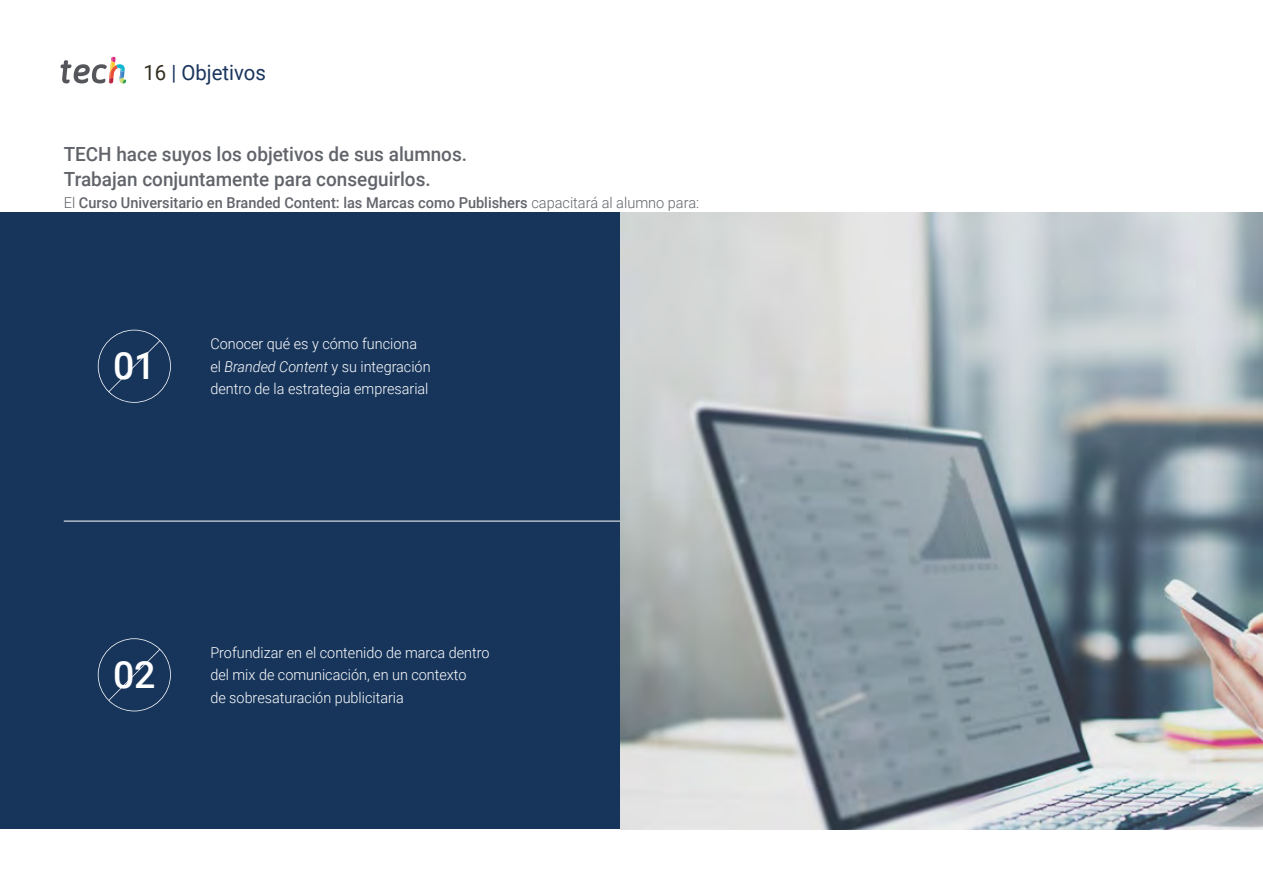
<style>
.page{position:relative;width:1263px;height:893px;background:#fff}
.page>*{position:absolute;margin:0;border:0;box-sizing:border-box;transform-origin:0 0}
.t1{font:500 37.5px "Roboto";color:#fff}
.t2{font:21px "Roboto";color:#1a355c}
.t3{font:500 19.5px/25.5px "Roboto";color:#61646a}
.t4{font:300 15px/22.5px "Roboto";color:#fff;scale:.96 1}
.t5{font:500 15px "Roboto";color:#61646a}
.s1{color:#312e20}
.s2{font-weight:300}
.s3{font-style:italic}
</style>
<div class="page">
<svg style="left:61px;top:57px;width:65px;height:27px"></svg>
<div style="left:0;top:213px;width:621px;height:616px;background:#17355b"></div>
<svg style="left:98px;top:330px;width:73px;height:73px"></svg>
<svg style="left:98px;top:638px;width:73px;height:73px"></svg>
<hr style="left:64px;top:521px;width:1199px;height:1px;background:#fff">
<img style="left:621px;top:213px;width:642px;height:616px">
<h2 class="t2" style="left:144px;top:57px;width:124px"><span class="s1">16</span> | Objetivos</h2>
<h3 class="t3" style="left:64px;top:140px;width:405px">TECH hace suyos los objetivos de sus alumnos.<br>Trabajan conjuntamente para conseguirlos.</h3>
<p class="t5" style="left:64px;top:192px;width:637px"><span class="s2">El</span> Curso Universitario en Branded Content: las Marcas como Publishers <span class="s2">capacitará al alumno para:</span></p>
<h1 class="t1" style="left:113px;top:339px;width:44px">01</h1>
<p class="t4" style="left:210px;top:332px;width:231px">Conocer qué es y cómo funciona el <span class="s3">Branded Content</span> y su integración dentro de la estrategia empresarial</p>
<h1 class="t1" style="left:113px;top:648px;width:44px">02</h1>
<p class="t4" style="left:210px;top:641px;width:292px">Profundizar en el contenido de marca dentro del mix de comunicación, en un contexto<br>de sobresaturación publicitaria</p>
</div>
